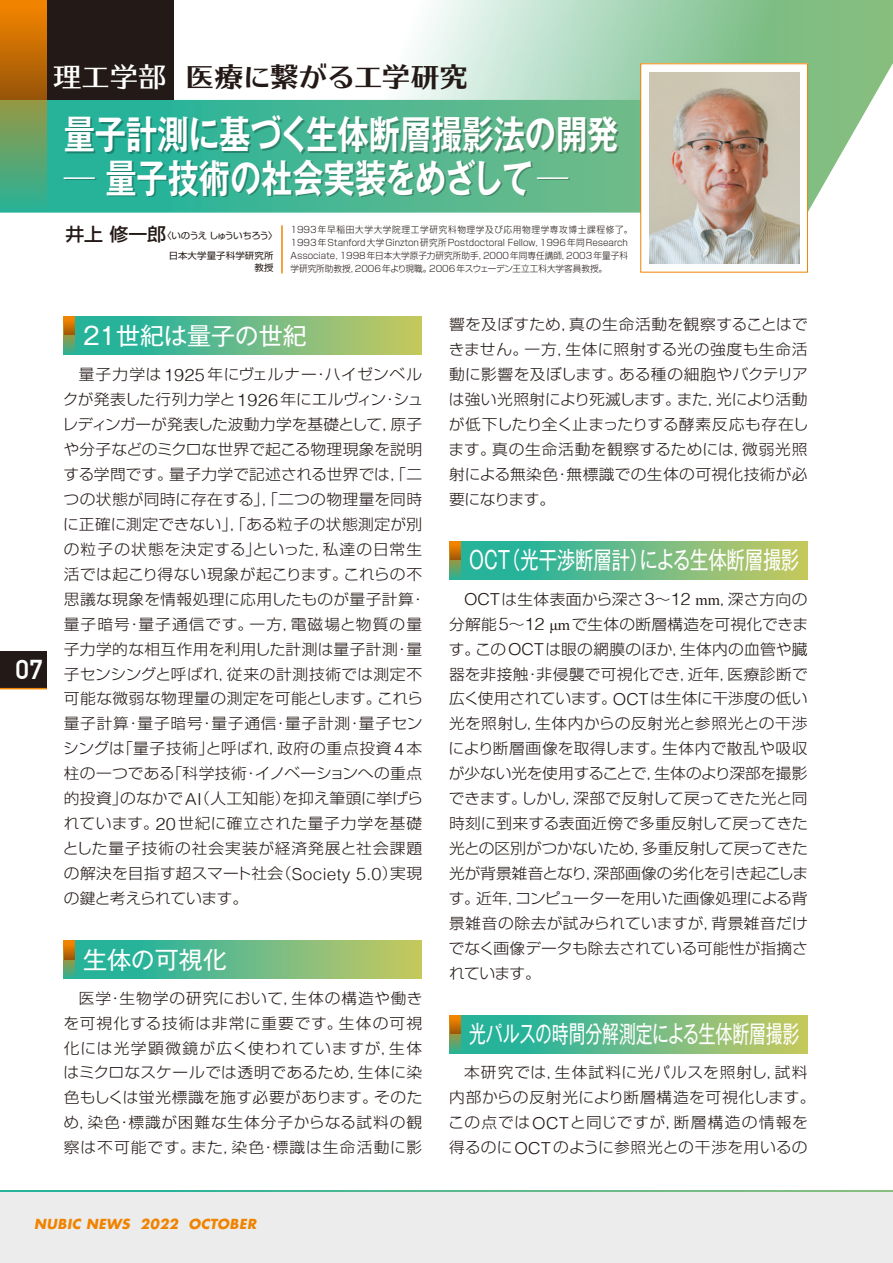
<style>
.page{position:relative;width:893px;height:1263px;background:#fff}
.page>*{position:absolute;margin:0;border:0;box-sizing:border-box;transform-origin:0 0}
.t1{font:700 39px/43.5px "Gothic MB101 Pro De";color:#fff;scale:.8 1}
.t2{font:27px "UD Typos 515 Std";letter-spacing:-.005em;color:#231916;scale:1.05 1}
.t3{font:27px "UD Typos 512 Std";color:#fff;scale:1.05 1}
.t4{font:700 26.7px "DIN Alternate";color:#fff;scale:1.05 1}
.t5{font:24px "Gothic MB101 Pro";color:#fff;scale:.76 1}
.t6{font:24px "Gothic MB101 Pro";color:#fff;scale:.7 1}
.t7{font:24px "Gothic MB101 Pro";color:#fff}
.t8{font:300 15px/24.9px "Shin Go Pro";letter-spacing:.025em;color:#231916;text-align:justify;scale:1.05 1}
.t9{font:italic 700 13.5px "Futura";letter-spacing:.035em;color:#f08300}
.t10{font:300 9px/12.8px "Shin Go Pro";letter-spacing:-.005em;color:#231916;scale:.96 1}
.t11{font:9px "Shin Go Pro";letter-spacing:-.095em;color:#231916;scale:1.05 1}
.t12{font:9px/12px "Shin Go Pro";letter-spacing:.005em;color:#231916;text-align:right;scale:1.05 1}
.s1{font-family:"Gothic MB101 Pro";font-weight:300}
.s2{font-weight:500;font-size:18px}
.s3{font-family:"Helvetica";font-size:17.25px}
.s4{font-family:"Helvetica";font-size:16.5px}
.s5{font-family:"Times New Roman";font-weight:400}
</style>
<div class="page">
<svg style="left:47px;top:0;width:846px;height:213px;background:#5ebd98"></svg>
<div style="left:0;top:1191px;width:893px;height:72px;background:#ececec"></div>
<svg style="left:0;top:1191px;width:893px;height:1px"></svg>
<div style="left:0;top:651px;width:47px;height:38px;background:#231916"></div>
<hr style="left:0;top:688px;width:47px;height:1px;background:#f08300">
<svg style="left:173px;top:0;width:634px;height:100px"></svg>
<div style="left:0;top:0;width:173px;height:100px;background:#231916"></div>
<svg style="left:0;top:0;width:47px;height:213px;background:#8f8b3c"></svg>
<svg style="left:75px;top:316px;width:346px;height:38px;background:#6bbb84"></svg>
<svg style="left:64px;top:316px;width:11px;height:38px"></svg>
<svg style="left:75px;top:941px;width:346px;height:37px;background:#6bbb84"></svg>
<svg style="left:64px;top:941px;width:11px;height:37px"></svg>
<svg style="left:461px;top:541px;width:346px;height:38px;background:#6bbb84"></svg>
<svg style="left:450px;top:541px;width:11px;height:38px"></svg>
<svg style="left:461px;top:1015px;width:346px;height:38px;background:#6bbb84"></svg>
<svg style="left:450px;top:1015px;width:11px;height:38px"></svg>
<hr style="left:281px;top:225px;width:2px;height:48px;background:#f08300">
<div style="left:641px;top:64px;width:166px;height:208px;background:#fff"></div>
<div style="left:640px;top:63px;width:168px;height:210px;border:1px solid #f08300"></div>
<img style="left:649px;top:72px;width:150px;height:192px">
<h2 class="t2" style="left:186px;top:54px;width:270px">医療に繋がる工学研究</h2>
<h1 class="t1" style="left:64px;top:108px;width:695px">量子計測に基づく生体断層撮影法の開発<span class="s1">―</span> 量子技術の社会実装をめざして<span class="s1">―</span></h1>
<h2 class="t3" style="left:53px;top:54px;width:109px">理工学部</h2>
<h3 class="t4" style="left:16px;top:649px;width:27px">07</h3>
<p class="t11" style="left:65px;top:228px;width:204px"><span class="s2">井上 修一郎</span>〈いのうえ しゅういちろう〉</p>
<p class="t12" style="left:169px;top:249px;width:101px">日本大学量子科学研究所教授</p>
<p class="t10" style="left:290px;top:222px;width:358px">1993年早稲田大学大学院理工学研究科物理学及び応用物理学専攻博士課程修了。1993年Stanford大学Ginzton研究所Postdoctoral Fellow，1996年同Research Associate，1998年日本大学原子力研究所助手，2000年同専任講師，2003年量子科学研究所助教授，2006年より現職。2006年スウェーデン王立工科大学客員教授。</p>
<h3 class="t7" style="left:83px;top:316px;width:225px">21世紀は量子の世紀</h3>
<p class="t8" style="left:63px;top:360px;width:348px;text-align:left;text-indent:16px">量子力学は<span class="s3">1925</span>年にヴェルナー・ハイゼンベルクが発表した行列力学と<span class="s3">1926</span>年にエルヴィン・シュレディンガーが発表した波動力学を基礎として，原子や分子などのミクロな世界で起こる物理現象を説明する学問です。量子力学で記述される世界では，「二つの状態が同時に存在する」，「二つの物理量を同時に正確に測定できない」，「ある粒子の状態測定が別の粒子の状態を決定する」といった，私達の日常生活では起こり得ない現象が起こります。これらの不思議な現象を情報処理に応用したものが量子計算・量子暗号・量子通信です。一方，電磁場と物質の量子力学的な相互作用を利用した計測は量子計測・量子センシングと呼ばれ，従来の計測技術では測定不可能な微弱な物理量の測定を可能とします。これら量子計算・量子暗号・量子通信・量子計測・量子センシングは「量子技術」と呼ばれ，政府の重点投資<span class="s3">4</span>本柱の一つである「科学技術・イノベーションへの重点的投資」のなかで<span class="s4">AI</span>（人工知能）を抑え筆頭に挙げられています。<span class="s3">20</span>世紀に確立された量子力学を基礎とした量子技術の社会実装が経済発展と社会課題の解決を目指す超スマート社会（<span class="s4">Society</span> <span class="s3">5</span><span class="s4">.</span><span class="s3">0</span>）実現の鍵と考えられています。</p>
<h3 class="t7" style="left:83px;top:940px;width:145px">生体の可視化</h3>
<p class="t8" style="left:63px;top:984px;width:344px;text-indent:15px">医学・生物学の研究において，生体の構造や働きを可視化する技術は非常に重要です。生体の可視化には光学顕微鏡が広く使われていますが，生体はミクロなスケールでは透明であるため，生体に染色もしくは蛍光標識を施す必要があります。そのため，染色・標識が困難な生体分子からなる試料の観察は不可能です。また，染色・標識は生命活動に影</p>
<p class="t8" style="left:449px;top:310px;width:344px">響を及ぼすため，真の生命活動を観察することはできません。一方，生体に照射する光の強度も生命活動に影響を及ぼします。ある種の細胞やバクテリアは強い光照射により死滅します。また，光により活動が低下したり全く止まったりする酵素反応も存在します。真の生命活動を観察するためには，微弱光照射による無染色・無標識での生体の可視化技術が必要になります。</p>
<h3 class="t5" style="left:469px;top:540px;width:436px">OCT（光干渉断層計）による生体断層撮影</h3>
<p class="t8" style="left:449px;top:585px;width:344px;text-indent:16px"><span class="s4">OCT</span>は生体表面から深さ<span class="s3">3</span>～<span class="s3">12</span> <span class="s5">mm</span>，深さ方向の分解能<span class="s3">5</span>～<span class="s3">12</span> <span class="s5">μm</span>で生体の断層構造を可視化できます。この<span class="s4">OCT</span>は眼の網膜のほか，生体内の血管や臓器を非接触・非侵襲で可視化でき，近年，医療診断で広く使用されています。<span class="s4">OCT</span>は生体に干渉度の低い光を照射し，生体内からの反射光と参照光との干渉により断層画像を取得します。生体内で散乱や吸収が少ない光を使用することで，生体のより深部を撮影できます。しかし，深部で反射して戻ってきた光と同時刻に到来する表面近傍で多重反射して戻ってきた光との区別がつかないため，多重反射して戻ってきた光が背景雑音となり，深部画像の劣化を引き起こします。近年，コンピューターを用いた画像処理による背景雑音の除去が試みられていますが，背景雑音だけでなく画像データも除去されている可能性が指摘されています。</p>
<h3 class="t6" style="left:469px;top:1014px;width:473px">光パルスの時間分解測定による生体断層撮影</h3>
<p class="t8" style="left:448px;top:1058px;width:351px;text-align:center">本研究では，生体試料に光パルスを照射し，試料<br>内部からの反射光により断層構造を可視化します。この点では<span class="s4">OCT</span>と同じですが，断層構造の情報を得るのに<span class="s4">OCT</span>のように参照光との干渉を用いるの</p>
<p class="t9" style="left:34px;top:1214px;width:224px">NUBIC NEWS 2022 OCTOBER</p>
</div>
